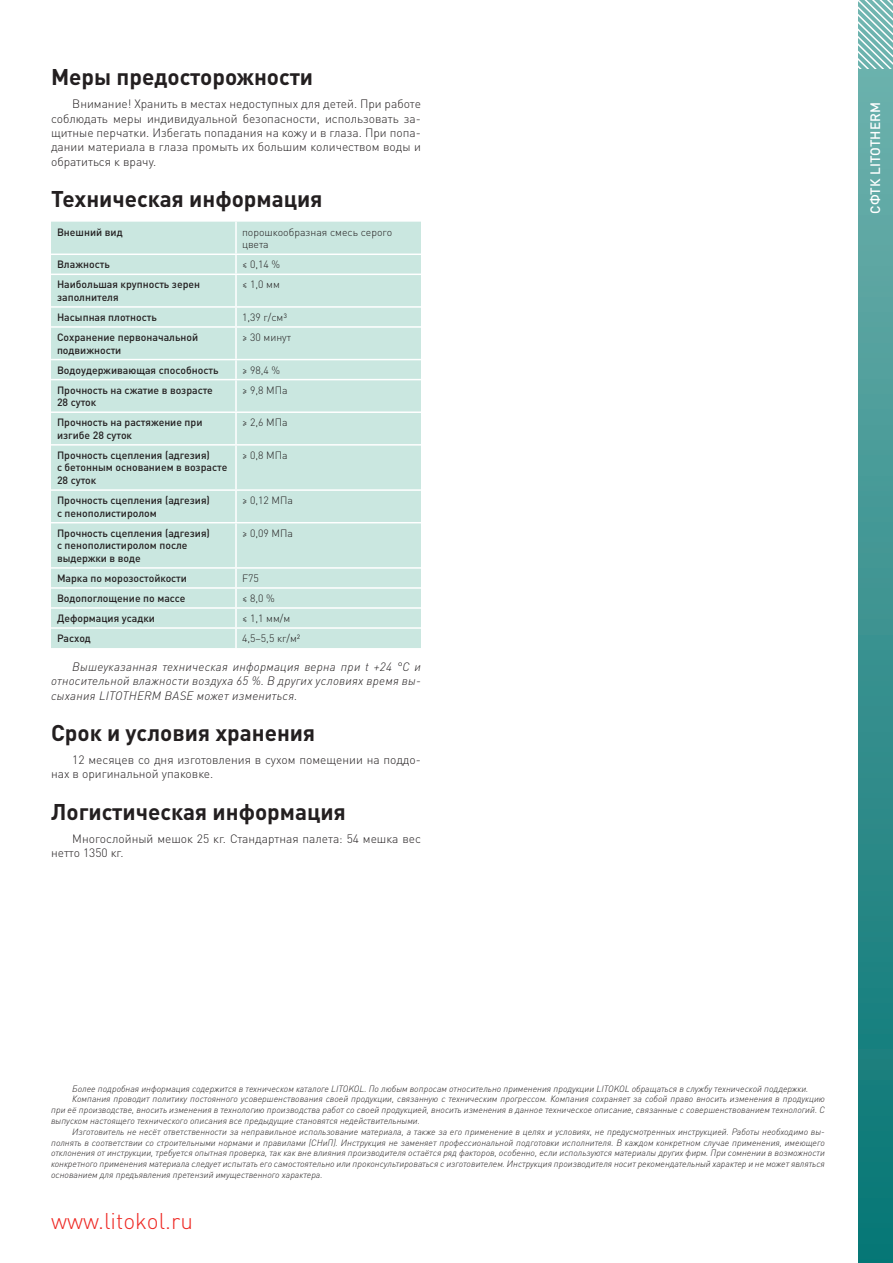
<style>
.page{position:relative;width:893px;height:1263px;background:#fff}
.page>*{position:absolute;margin:0;border:0;box-sizing:border-box;transform-origin:0 0}
.Заголовок{font:700 22.5px "DIN Pro";color:#231f20}
.t1{font:300 22.5px "DIN Pro";color:#ee2823}
.Группа_продуктов{font:500 13.5px "DIN Pro";letter-spacing:.01em;color:#fff}
.Основной_текст{font:300 12px/14.4px "DIN Pro";color:#231f20}
.Основной_текст-2{font:italic 300 12px/14.4px "DIN Pro";letter-spacing:.02em;color:#231f20;text-align:justify}
.Табл__текст__medium{font:500 10.5px/12.6px "DIN Pro";color:#231f20}
.Табл__текст__light{font:300 10.5px/12.6px "DIN Pro";color:#231f20}
.Основной_текст-3{font:italic 300 9px/10.8px "DIN Pro";color:#231f20;text-align:justify}
</style>
<div class="page">
<div style="left:859px;top:0;width:34px;height:1263px;background:linear-gradient(to bottom,#73b3af,#067574)"></div>
<div style="left:51px;top:222px;width:370px;height:426px;background:#cae7e0"></div>
<hr style="left:235px;top:222px;width:2px;height:32px;background:#fff">
<hr style="left:51px;top:254px;width:185px;height:1px;background:#fff">
<hr style="left:236px;top:254px;width:185px;height:1px;background:#fff">
<svg style="left:235px;top:255px;width:2px;height:19px"></svg>
<hr style="left:51px;top:274px;width:185px;height:1px;background:#fff">
<hr style="left:236px;top:274px;width:185px;height:1px;background:#fff">
<hr style="left:235px;top:275px;width:2px;height:31px;background:#fff">
<hr style="left:51px;top:306px;width:185px;height:2px;background:#fff">
<hr style="left:236px;top:306px;width:185px;height:2px;background:#fff">
<svg style="left:235px;top:308px;width:2px;height:18px"></svg>
<hr style="left:51px;top:326px;width:185px;height:2px;background:#fff">
<hr style="left:236px;top:326px;width:185px;height:2px;background:#fff">
<hr style="left:235px;top:328px;width:2px;height:31px;background:#fff">
<hr style="left:51px;top:359px;width:185px;height:1px;background:#fff">
<hr style="left:236px;top:359px;width:185px;height:1px;background:#fff">
<svg style="left:235px;top:360px;width:2px;height:19px"></svg>
<hr style="left:51px;top:379px;width:185px;height:1px;background:#fff">
<hr style="left:236px;top:379px;width:185px;height:1px;background:#fff">
<hr style="left:235px;top:380px;width:2px;height:31px;background:#fff">
<hr style="left:51px;top:411px;width:185px;height:2px;background:#fff">
<hr style="left:236px;top:411px;width:185px;height:2px;background:#fff">
<hr style="left:235px;top:413px;width:2px;height:31px;background:#fff">
<hr style="left:51px;top:444px;width:185px;height:2px;background:#fff">
<hr style="left:236px;top:444px;width:185px;height:2px;background:#fff">
<hr style="left:235px;top:446px;width:2px;height:43px;background:#fff">
<hr style="left:51px;top:489px;width:185px;height:2px;background:#fff">
<hr style="left:236px;top:489px;width:185px;height:2px;background:#fff">
<hr style="left:235px;top:491px;width:2px;height:31px;background:#fff">
<hr style="left:51px;top:522px;width:185px;height:1px;background:#fff">
<hr style="left:236px;top:522px;width:185px;height:1px;background:#fff">
<hr style="left:235px;top:523px;width:2px;height:44px;background:#fff">
<hr style="left:51px;top:567px;width:185px;height:2px;background:#fff">
<hr style="left:236px;top:567px;width:185px;height:2px;background:#fff">
<hr style="left:51px;top:587px;width:185px;height:2px;background:#fff">
<hr style="left:236px;top:587px;width:185px;height:2px;background:#fff">
<hr style="left:51px;top:607px;width:185px;height:2px;background:#fff">
<hr style="left:236px;top:607px;width:185px;height:2px;background:#fff">
<hr style="left:51px;top:627px;width:185px;height:2px;background:#fff">
<hr style="left:236px;top:627px;width:185px;height:2px;background:#fff">
<svg style="left:235px;top:569px;width:2px;height:79px"></svg>
<svg style="left:859px;top:0;width:34px;height:68px;background:#96c8c5"></svg>
<p class="Заголовок" style="left:51px;top:62px;width:264px">Меры предосторожности</p>
<p class="Основной_текст" style="left:51px;top:96px;width:371px;text-align:justify;text-indent:21px">Внимание! Хранить в местах недоступных для детей. При работе соблюдать меры индивидуальной безопасности, использовать за&shy;щитные перчатки. Избегать попадания на кожу и в глаза. При попа&shy;дании материала в глаза промыть их большим количеством воды и обратиться к врачу.</p>
<p class="Заголовок" style="left:51px;top:184px;width:273px">Техническая информация</p>
<p class="Табл__текст__medium" style="left:57px;top:225px;width:67px">Внешний вид</p>
<p class="Табл__текст__light" style="left:242px;top:225px;width:152px">порошкообразная смесь серого цвета</p>
<p class="Табл__текст__medium" style="left:57px;top:258px;width:54px">Влажность</p>
<p class="Табл__текст__light" style="left:242px;top:258px;width:40px">≤ 0,14 %</p>
<p class="Табл__текст__medium" style="left:57px;top:278px;width:145px">Наибольшая крупность зерен заполнителя</p>
<p class="Табл__текст__light" style="left:242px;top:278px;width:39px">≤ 1,0 мм</p>
<p class="Табл__текст__medium" style="left:57px;top:310px;width:101px">Насыпная плотность</p>
<p class="Табл__текст__light" style="left:242px;top:310px;width:47px">1,39 г/см³</p>
<p class="Табл__текст__medium" style="left:57px;top:330px;width:143px">Сохранение первоначальной подвижности</p>
<p class="Табл__текст__light" style="left:242px;top:330px;width:51px">≥ 30 минут</p>
<p class="Табл__текст__medium" style="left:57px;top:363px;width:163px">Водоудерживающая способность</p>
<p class="Табл__текст__light" style="left:242px;top:363px;width:40px">≥ 98,4 %</p>
<p class="Табл__текст__medium" style="left:57px;top:383px;width:157px">Прочность на сжатие в возрасте<br>28 суток</p>
<p class="Табл__текст__light" style="left:242px;top:383px;width:47px">≥ 9,8 МПа</p>
<p class="Табл__текст__medium" style="left:57px;top:416px;width:147px">Прочность на растяжение при изгибе 28 суток</p>
<p class="Табл__текст__light" style="left:242px;top:416px;width:47px">≥ 2,6 МПа</p>
<p class="Табл__текст__medium" style="left:57px;top:448px;width:172px">Прочность сцепления (адгезия)<br>с бетонным основанием в возрасте<br>28 суток</p>
<p class="Табл__текст__light" style="left:242px;top:448px;width:47px">≥ 0,8 МПа</p>
<p class="Табл__текст__medium" style="left:57px;top:494px;width:154px">Прочность сцепления (адгезия) с пенополистиролом</p>
<p class="Табл__текст__light" style="left:242px;top:494px;width:53px">≥ 0,12 МПа</p>
<p class="Табл__текст__medium" style="left:57px;top:526px;width:154px">Прочность сцепления (адгезия) с пенополистиролом после выдержки в воде</p>
<p class="Табл__текст__light" style="left:242px;top:526px;width:53px">≥ 0,09 МПа</p>
<p class="Табл__текст__medium" style="left:57px;top:571px;width:132px">Марка по морозостойкости</p>
<p class="Табл__текст__light" style="left:242px;top:571px;width:18px">F75</p>
<p class="Табл__текст__medium" style="left:57px;top:591px;width:130px">Водопоглощение по массе</p>
<p class="Табл__текст__light" style="left:242px;top:591px;width:34px">≤ 8,0 %</p>
<p class="Табл__текст__medium" style="left:57px;top:611px;width:99px">Деформация усадки</p>
<p class="Табл__текст__light" style="left:242px;top:611px;width:50px">≤ 1,1 мм/м</p>
<p class="Табл__текст__medium" style="left:57px;top:631px;width:35px">Расход</p>
<p class="Табл__текст__light" style="left:242px;top:631px;width:60px">4,5–5,5 кг/м²</p>
<p class="Основной_текст-2" style="left:51px;top:658px;width:371px;text-indent:21px">Вышеуказанная техническая информация верна при t +24 °C и относительной влажности воздуха 65 %. В других условиях время вы&shy;сыхания LITOTHERM BASE может измениться.</p>
<p class="Заголовок" style="left:51px;top:718px;width:266px">Срок и условия хранения</p>
<p class="Основной_текст" style="left:51px;top:752px;width:371px;text-indent:21px">12 месяцев со дня изготовления в сухом помещении на поддо&shy;нах в оригинальной упаковке.</p>
<p class="Заголовок" style="left:51px;top:796px;width:296px">Логистическая информация</p>
<p class="Основной_текст" style="left:51px;top:831px;width:371px;text-indent:21px">Многослойный мешок 25 кг. Стандартная палета: 54 мешка вес нетто 1350 кг.</p>
<p class="Группа_продуктов" style="left:866px;top:214px;width:113px;rotate:-90deg">СФТК LITOTHERM</p>
<p class="Основной_текст-3" style="left:72px;top:1082px;width:738px">Более подробная информация содержится в техническом каталоге LITOKOL. По любым вопросам относительно применения продукции LITOKOL обращаться в службу технической поддержки.</p>
<p class="Основной_текст-3" style="left:51px;top:1093px;width:775px;text-indent:21px">Компания проводит политику постоянного усовершенствования своей продукции, связанную с техническим прогрессом. Компания сохраняет за собой право вносить изменения в продукцию при её производстве, вносить изменения в технологию производства работ со своей продукцией, вносить изменения в данное техническое описание, связанные с совершенствованием технологий. С выпуском настоящего технического описания все предыдущие становятся недействительными.</p>
<p class="Основной_текст-3" style="left:51px;top:1125px;width:775px;text-indent:21px">Изготовитель не несёт ответственности за неправильное использование материала, а также за его применение в целях и условиях, не предусмотренных инструкцией. Работы необходимо вы&shy;полнять в соответствии со строительными нормами и правилами (СНиП). Инструкция не заменяет профессиональной подготовки исполнителя. В каждом конкретном случае применения, имеющего отклонения от инструкции, требуется опытная проверка, так как вне влияния производителя остаётся ряд факторов, особенно, если используются материалы других фирм. При сомнении в возможности конкретного применения материала следует испытать его самостоятельно или проконсультироваться с изготовителем. Инструкция производителя носит рекомендательный характер и не может являться основанием для предъявления претензий имущественного характера.</p>
<h1 class="t1" style="left:51px;top:1205px;width:143px">www.litokol.ru</h1>
</div>
